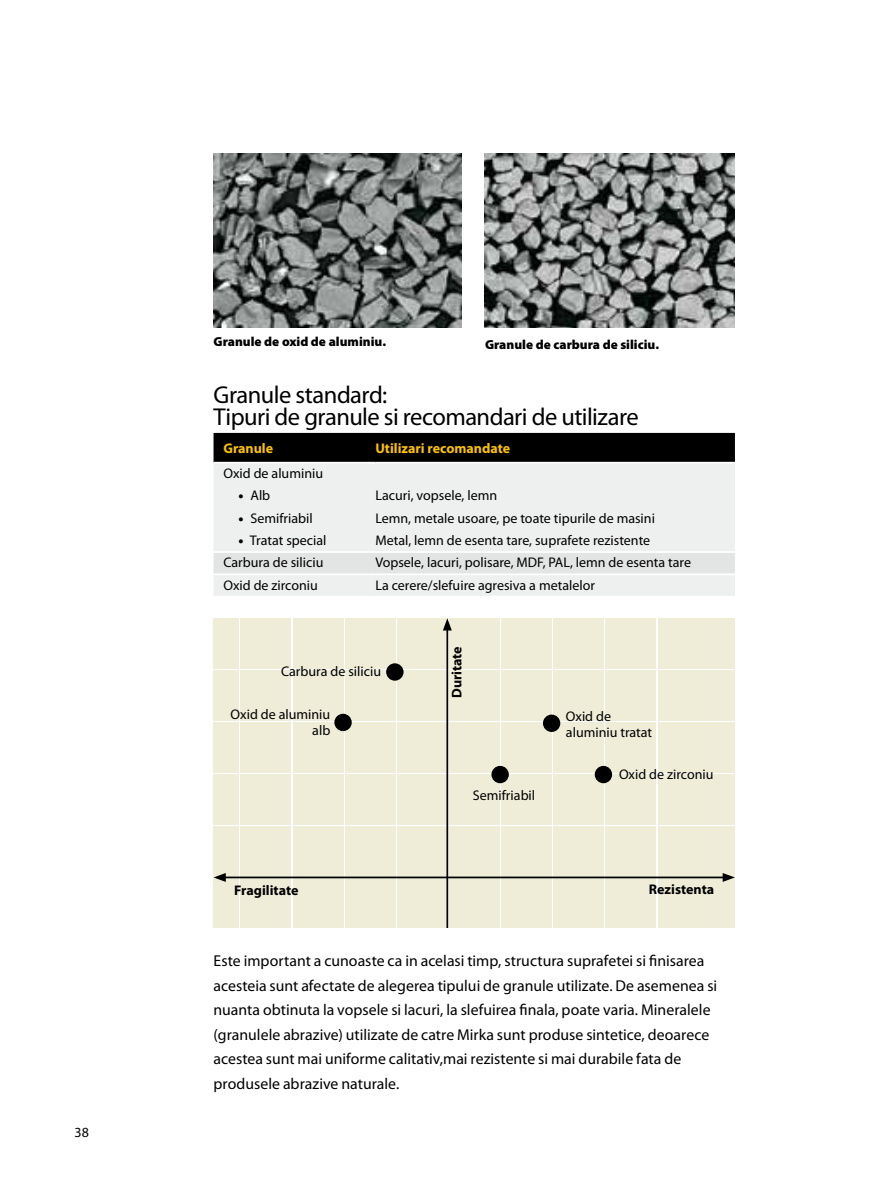
<style>
.page{position:relative;width:874px;height:1191px;background:#fff}
.page>*{position:absolute;margin:0;border:0;box-sizing:border-box;transform-origin:0 0}
.t1{font:24.5px/22.8px "Myriad Pro";letter-spacing:-.025em;color:#000}
.t2{font:15.75px/24.5px "Myriad Pro";color:#000}
.t3{font:14px/15.8px "Myriad Pro";color:#000;text-align:right}
.t4{font:700 14px "Myriad Pro";color:#000}
.t5{font:700 14px "Myriad Pro";color:#fcc200}
.t6{font:900 13.12px "Myriad Pro";color:#000}
.s1{font-weight:900}
</style>
<div class="page">
<div style="left:213px;top:433px;width:521px;height:29px;background:#000"></div>
<div style="left:214px;top:464px;width:520px;height:132px;background:#eeefef"></div>
<div style="left:213px;top:553px;width:521px;height:20px;background:#e3e4e4"></div>
<hr style="left:213px;top:551px;width:162px;height:2px;background:#fff">
<hr style="left:375px;top:551px;width:359px;height:2px;background:#fff">
<hr style="left:213px;top:573px;width:162px;height:2px;background:#fff">
<hr style="left:375px;top:573px;width:359px;height:2px;background:#fff">
<img style="left:484px;top:154px;width:250px;height:173px">
<img style="left:213px;top:154px;width:248px;height:173px">
<div style="left:213px;top:877px;width:26px;height:50px;background:#efecd8"></div>
<div style="left:241px;top:877px;width:50px;height:50px;background:#efecd8"></div>
<div style="left:293px;top:877px;width:50px;height:50px;background:#efecd8"></div>
<div style="left:345px;top:877px;width:50px;height:50px;background:#efecd8"></div>
<div style="left:397px;top:877px;width:50px;height:50px;background:#efecd8"></div>
<div style="left:449px;top:877px;width:50px;height:50px;background:#efecd8"></div>
<div style="left:501px;top:877px;width:50px;height:50px;background:#efecd8"></div>
<div style="left:553px;top:877px;width:50px;height:50px;background:#efecd8"></div>
<div style="left:605px;top:877px;width:50px;height:50px;background:#efecd8"></div>
<div style="left:657px;top:877px;width:50px;height:50px;background:#efecd8"></div>
<div style="left:709px;top:877px;width:25px;height:50px;background:#efecd8"></div>
<div style="left:213px;top:826px;width:26px;height:50px;background:#efecd8"></div>
<div style="left:213px;top:774px;width:26px;height:50px;background:#efecd8"></div>
<div style="left:213px;top:722px;width:26px;height:50px;background:#efecd8"></div>
<div style="left:213px;top:670px;width:26px;height:50px;background:#efecd8"></div>
<div style="left:213px;top:618px;width:26px;height:50px;background:#efecd8"></div>
<div style="left:241px;top:826px;width:50px;height:50px;background:#efecd8"></div>
<div style="left:241px;top:774px;width:50px;height:50px;background:#efecd8"></div>
<div style="left:241px;top:722px;width:50px;height:50px;background:#efecd8"></div>
<div style="left:241px;top:670px;width:50px;height:50px;background:#efecd8"></div>
<div style="left:241px;top:618px;width:50px;height:50px;background:#efecd8"></div>
<div style="left:293px;top:826px;width:50px;height:50px;background:#efecd8"></div>
<div style="left:293px;top:774px;width:50px;height:50px;background:#efecd8"></div>
<div style="left:293px;top:722px;width:50px;height:50px;background:#efecd8"></div>
<div style="left:293px;top:670px;width:50px;height:50px;background:#efecd8"></div>
<div style="left:293px;top:618px;width:50px;height:50px;background:#efecd8"></div>
<div style="left:345px;top:826px;width:50px;height:50px;background:#efecd8"></div>
<div style="left:345px;top:774px;width:50px;height:50px;background:#efecd8"></div>
<div style="left:345px;top:722px;width:50px;height:50px;background:#efecd8"></div>
<div style="left:345px;top:670px;width:50px;height:50px;background:#efecd8"></div>
<div style="left:345px;top:618px;width:50px;height:50px;background:#efecd8"></div>
<div style="left:397px;top:826px;width:50px;height:50px;background:#efecd8"></div>
<div style="left:397px;top:774px;width:50px;height:50px;background:#efecd8"></div>
<div style="left:397px;top:722px;width:50px;height:50px;background:#efecd8"></div>
<div style="left:397px;top:670px;width:50px;height:50px;background:#efecd8"></div>
<div style="left:397px;top:618px;width:50px;height:50px;background:#efecd8"></div>
<div style="left:449px;top:826px;width:50px;height:50px;background:#efecd8"></div>
<div style="left:449px;top:774px;width:50px;height:50px;background:#efecd8"></div>
<div style="left:449px;top:722px;width:50px;height:50px;background:#efecd8"></div>
<div style="left:449px;top:670px;width:50px;height:50px;background:#efecd8"></div>
<div style="left:449px;top:618px;width:50px;height:50px;background:#efecd8"></div>
<div style="left:501px;top:826px;width:50px;height:50px;background:#efecd8"></div>
<div style="left:501px;top:774px;width:50px;height:50px;background:#efecd8"></div>
<div style="left:501px;top:722px;width:50px;height:50px;background:#efecd8"></div>
<div style="left:501px;top:670px;width:50px;height:50px;background:#efecd8"></div>
<div style="left:501px;top:618px;width:50px;height:50px;background:#efecd8"></div>
<div style="left:553px;top:826px;width:50px;height:50px;background:#efecd8"></div>
<div style="left:553px;top:774px;width:50px;height:50px;background:#efecd8"></div>
<div style="left:553px;top:722px;width:50px;height:50px;background:#efecd8"></div>
<div style="left:553px;top:670px;width:50px;height:50px;background:#efecd8"></div>
<div style="left:553px;top:618px;width:50px;height:50px;background:#efecd8"></div>
<div style="left:605px;top:826px;width:50px;height:50px;background:#efecd8"></div>
<div style="left:605px;top:774px;width:50px;height:50px;background:#efecd8"></div>
<div style="left:605px;top:722px;width:50px;height:50px;background:#efecd8"></div>
<div style="left:605px;top:670px;width:50px;height:50px;background:#efecd8"></div>
<div style="left:605px;top:618px;width:50px;height:50px;background:#efecd8"></div>
<div style="left:657px;top:826px;width:50px;height:50px;background:#efecd8"></div>
<div style="left:657px;top:774px;width:50px;height:50px;background:#efecd8"></div>
<div style="left:657px;top:722px;width:50px;height:50px;background:#efecd8"></div>
<div style="left:657px;top:670px;width:50px;height:50px;background:#efecd8"></div>
<div style="left:657px;top:618px;width:50px;height:50px;background:#efecd8"></div>
<div style="left:709px;top:826px;width:25px;height:50px;background:#efecd8"></div>
<div style="left:709px;top:774px;width:25px;height:50px;background:#efecd8"></div>
<div style="left:709px;top:722px;width:25px;height:50px;background:#efecd8"></div>
<div style="left:709px;top:670px;width:25px;height:50px;background:#efecd8"></div>
<div style="left:709px;top:618px;width:25px;height:50px;background:#efecd8"></div>
<hr style="left:223px;top:876px;width:502px;height:2px;background:#000">
<svg style="left:213px;top:873px;width:13px;height:9px"></svg>
<svg style="left:722px;top:873px;width:12px;height:9px"></svg>
<hr style="left:446px;top:628px;width:2px;height:300px;background:#000">
<svg style="left:443px;top:618px;width:8px;height:12px"></svg>
<div style="left:386px;top:663px;width:17px;height:17px;background:#000;border-radius:50%"></div>
<div style="left:334px;top:714px;width:17px;height:17px;background:#000;border-radius:50%"></div>
<div style="left:491px;top:766px;width:17px;height:17px;background:#000;border-radius:50%"></div>
<div style="left:542px;top:714px;width:18px;height:18px;background:#000;border-radius:50%"></div>
<div style="left:594px;top:766px;width:17px;height:17px;background:#000;border-radius:50%"></div>
<p class="t3" style="left:74px;top:1124px;width:16px">38</p>
<p class="t6" style="left:213px;top:334px;width:174px">Granule de oxid de aluminiu.</p>
<p class="t6" style="left:484px;top:337px;width:175px">Granule de carbura de siliciu.</p>
<h1 class="t1" style="left:213px;top:383px;width:426px">Granule standard:<br>Tipuri de granule si recomandari de utilizare</h1>
<p class="t5" style="left:223px;top:440px;width:51px">Granule</p>
<p class="t5" style="left:375px;top:440px;width:136px">Utilizari recomandate</p>
<p class="t3" style="left:223px;top:466px;width:101px">Oxid de aluminiu</p>
<p class="t3" style="left:238px;top:488px;width:33px"><span class="s1">•</span> Alb</p>
<p class="t3" style="left:375px;top:488px;width:123px">Lacuri, vopsele, lemn</p>
<p class="t3" style="left:238px;top:510px;width:76px"><span class="s1">•</span> Semifriabil</p>
<p class="t3" style="left:375px;top:510px;width:281px">Lemn, metale usoare, pe toate tipurile de masini</p>
<p class="t3" style="left:238px;top:533px;width:90px"><span class="s1">•</span> Tratat special</p>
<p class="t3" style="left:375px;top:533px;width:276px">Metal, lemn de esenta tare, suprafete rezistente</p>
<p class="t3" style="left:223px;top:555px;width:101px">Carbura de siliciu</p>
<p class="t3" style="left:375px;top:555px;width:317px">Vopsele, lacuri, polisare, MDF, PAL, lemn de esenta tare</p>
<p class="t3" style="left:223px;top:577px;width:96px">Oxid de zirconiu</p>
<p class="t3" style="left:375px;top:577px;width:221px">La cerere/slefuire agresiva a metalelor</p>
<p class="t3" style="left:281px;top:664px;width:101px">Carbura de siliciu</p>
<p class="t3" style="left:230px;top:707px;width:101px">Oxid de aluminiu alb</p>
<p class="t4" style="left:448px;top:698px;width:54px;rotate:-90deg">Duritate</p>
<p class="t3" style="left:472px;top:787px;width:64px">Semifriabil</p>
<p class="t3" style="left:565px;top:708px;width:88px;text-align:left">Oxid de aluminiu tratat</p>
<p class="t3" style="left:618px;top:766px;width:96px">Oxid de zirconiu</p>
<p class="t4" style="left:234px;top:882px;width:66px">Fragilitate</p>
<p class="t4" style="left:648px;top:881px;width:67px">Rezistenta</p>
<p class="t2" style="left:213px;top:949px;width:505px">Este important a cunoaste ca in acelasi timp, structura suprafetei si finisarea acesteia sunt afectate de alegerea tipului de granule utilizate. De asemenea si nuanta obtinuta la vopsele si lacuri, la slefuirea finala, poate varia. Mineralele (granulele abrazive) utilizate de catre Mirka sunt produse sintetice, deoarece acestea sunt mai uniforme calitativ,mai rezistente si mai durabile fata de produsele abrazive naturale.</p>
</div>
